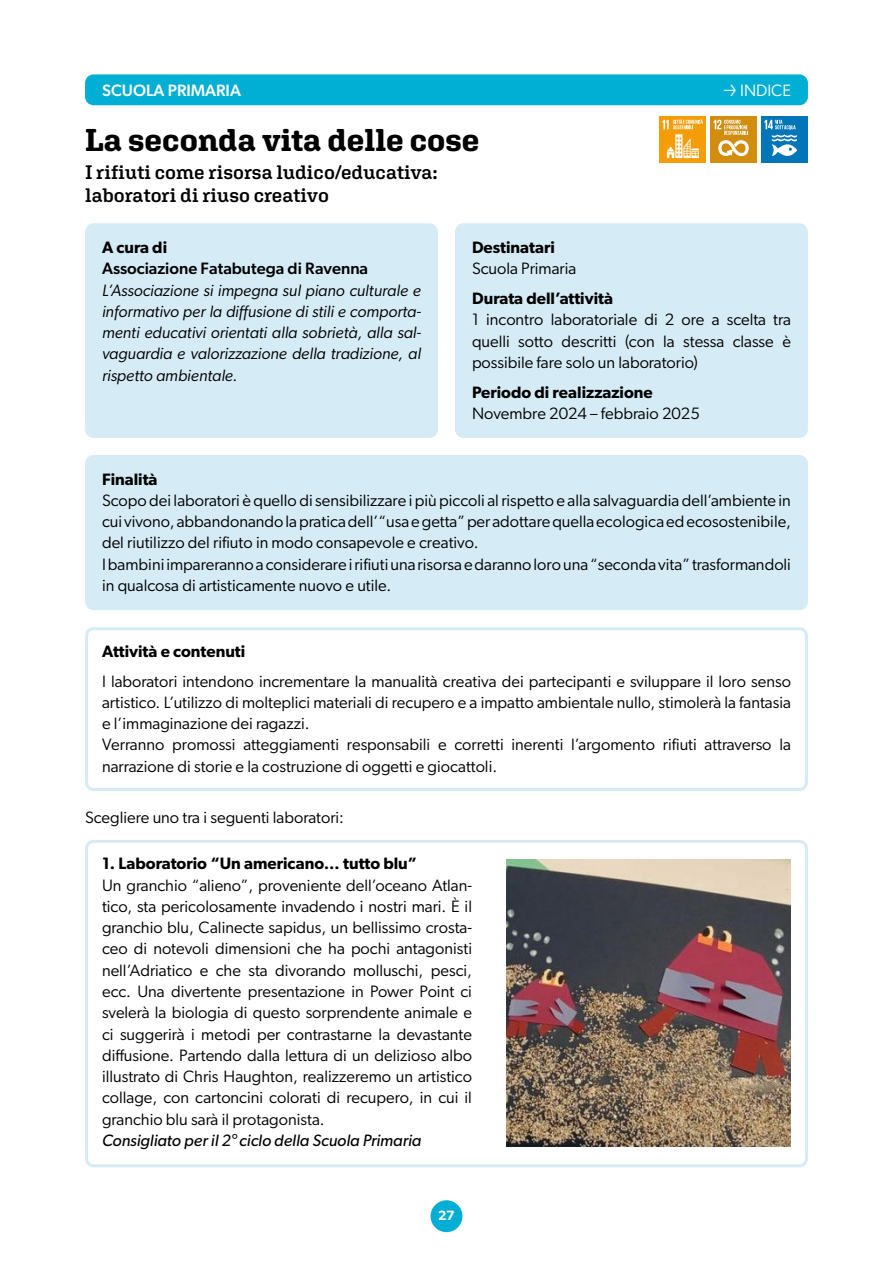
<style>
.page{position:relative;width:893px;height:1263px;background:#fff}
.page>*{position:absolute;margin:0;border:0;box-sizing:border-box;transform-origin:0 0}
.t1{font:700 31.5px "Aglet Slab";color:#000}
.t2{font:600 19.5px/23.4px "Aglet Slab";color:#000}
.t3{font:16.5px/21.3px "Gibson";color:#000;text-align:justify}
.t4{font:italic 16.5px/21.3px "Gibson";color:#000;text-align:justify}
.t5{font:600 16.5px "Gibson";color:#000}
.t6{font:italic 16.5px "Gibson";color:#000}
.t7{font:500 16.5px "Gibson";color:#000}
.t8{font:500 16.5px "Gibson";color:#fff}
.t9{font:16.5px "Gibson";color:#fff}
.t10{font:600 13.5px "Gibson";color:#fff}
.s1{font-family:"Bernino Sans";font-stretch:condensed}
</style>
<div class="page">
<img style="left:506px;top:859px;width:285px;height:287px">
<div style="left:761px;top:116px;width:47px;height:47px;background:#0076b8"></div>
<svg style="left:764px;top:120px;width:33px;height:36px"></svg>
<div style="left:710px;top:116px;width:47px;height:47px;background:#d28d0e"></div>
<svg style="left:714px;top:120px;width:34px;height:36px"></svg>
<div style="left:659px;top:116px;width:47px;height:47px;background:#f59d08"></div>
<svg style="left:662px;top:119px;width:41px;height:39px"></svg>
<div style="left:431px;top:1200px;width:31px;height:32px;background:#00afd3;border-radius:50%"></div>
<div style="left:85px;top:74px;width:723px;height:31px;background:#00afd3;border-radius:9px"></div>
<div style="left:85px;top:223px;width:353px;height:215px;background:#d5ecf6;border-radius:9px"></div>
<div style="left:455px;top:223px;width:353px;height:215px;background:#d5ecf6;border-radius:9px"></div>
<div style="left:85px;top:455px;width:723px;height:155px;background:#d5ecf6;border-radius:9px"></div>
<div style="left:85px;top:627px;width:723px;height:164px;border:3px solid #d5ecf6;border-radius:7px"></div>
<div style="left:85px;top:840px;width:723px;height:327px;border:3px solid #d5ecf6;border-radius:7px"></div>
<p class="t8" style="left:102px;top:80px;width:140px">SCUOLA PRIMARIA</p>
<p class="t9" style="left:723px;top:80px;width:69px"><span class="s1">→</span> INDICE</p>
<h1 class="t1" style="left:85px;top:121px;width:396px">La seconda vita delle cose</h1>
<p class="t2" style="left:85px;top:160px;width:354px">I rifiuti come risorsa ludico/educativa: laboratori di riuso creativo</p>
<p class="t5" style="left:102px;top:237px;width:67px">A cura di</p>
<p class="t7" style="left:102px;top:259px;width:268px">Associazione Fatabutega di Ravenna</p>
<p class="t4" style="left:102px;top:279px;width:321px">L’Associazione si impegna sul piano culturale e informativo per la diffusione di stili e comporta&shy;menti educativi orientati alla sobrietà, alla sal&shy;vaguardia e valorizzazione della tradizione, al rispetto ambientale.</p>
<p class="t5" style="left:472px;top:237px;width:84px">Destinatari</p>
<p class="t3" style="left:472px;top:258px;width:106px">Scuola Primaria</p>
<p class="t5" style="left:472px;top:288px;width:143px">Durata dell’attività</p>
<p class="t3" style="left:472px;top:309px;width:320px">1 incontro laboratoriale di 2 ore a scelta tra quelli sotto descritti (con la stessa classe è possibile fare solo un laboratorio)</p>
<p class="t5" style="left:472px;top:382px;width:182px">Periodo di realizzazione</p>
<p class="t3" style="left:472px;top:402px;width:229px">Novembre 2024 – febbraio 2025</p>
<p class="t5" style="left:102px;top:469px;width:57px">Finalità</p>
<p class="t3" style="left:102px;top:489px;width:690px;text-align:left">Scopo dei laboratori è quello di sensibilizzare i più piccoli al rispetto e alla salvaguardia dell’ambiente in cui vivono, abbandonando la pratica dell’“usa e getta” per adottare quella ecologica ed ecosostenibile, del riutilizzo del rifiuto in modo consapevole e creativo.<br>I bambini impareranno a considerare i rifiuti una risorsa e daranno loro una “seconda vita” trasformandoli in qualcosa di artisticamente nuovo e utile.</p>
<p class="t5" style="left:102px;top:641px;width:145px">Attività e contenuti</p>
<p class="t3" style="left:102px;top:670px;width:690px;text-align:left">I laboratori intendono incrementare la manualità creativa dei partecipanti e sviluppare il loro senso artistico. L’utilizzo di molteplici materiali di recupero e a impatto ambientale nullo, stimolerà la fantasia e l’immaginazione dei ragazzi.<br>Verranno promossi atteggiamenti responsabili e corretti inerenti l’argomento rifiuti attraverso la narrazione di storie e la costruzione di oggetti e giocattoli.</p>
<p class="t3" style="left:85px;top:806px;width:261px">Scegliere uno tra i seguenti laboratori:</p>
<p class="t5" style="left:102px;top:854px;width:317px">1. Laboratorio “Un americano… tutto blu”</p>
<p class="t3" style="left:102px;top:874px;width:371px">Un granchio “alieno”, proveniente dell’oceano Atlan&shy;tico, sta pericolosamente invadendo i nostri mari. È il granchio blu, Calinecte sapidus, un bellissimo crosta&shy;ceo di notevoli dimensioni che ha pochi antagonisti nell’Adriatico e che sta divorando molluschi, pesci, ecc. Una divertente presentazione in Power Point ci svelerà la biologia di questo sorprendente animale e ci suggerirà i metodi per contrastarne la devastante diffusione. Partendo dalla lettura di un delizioso albo illustrato di Chris Haughton, realizzeremo un artistico collage, con cartoncini colorati di recupero, in cui il granchio blu sarà il protagonista.</p>
<p class="t6" style="left:102px;top:1130px;width:321px">Consigliato per il 2° ciclo della Scuola Primaria</p>
<p class="t10" style="left:438px;top:1208px;width:18px">27</p>
</div>
